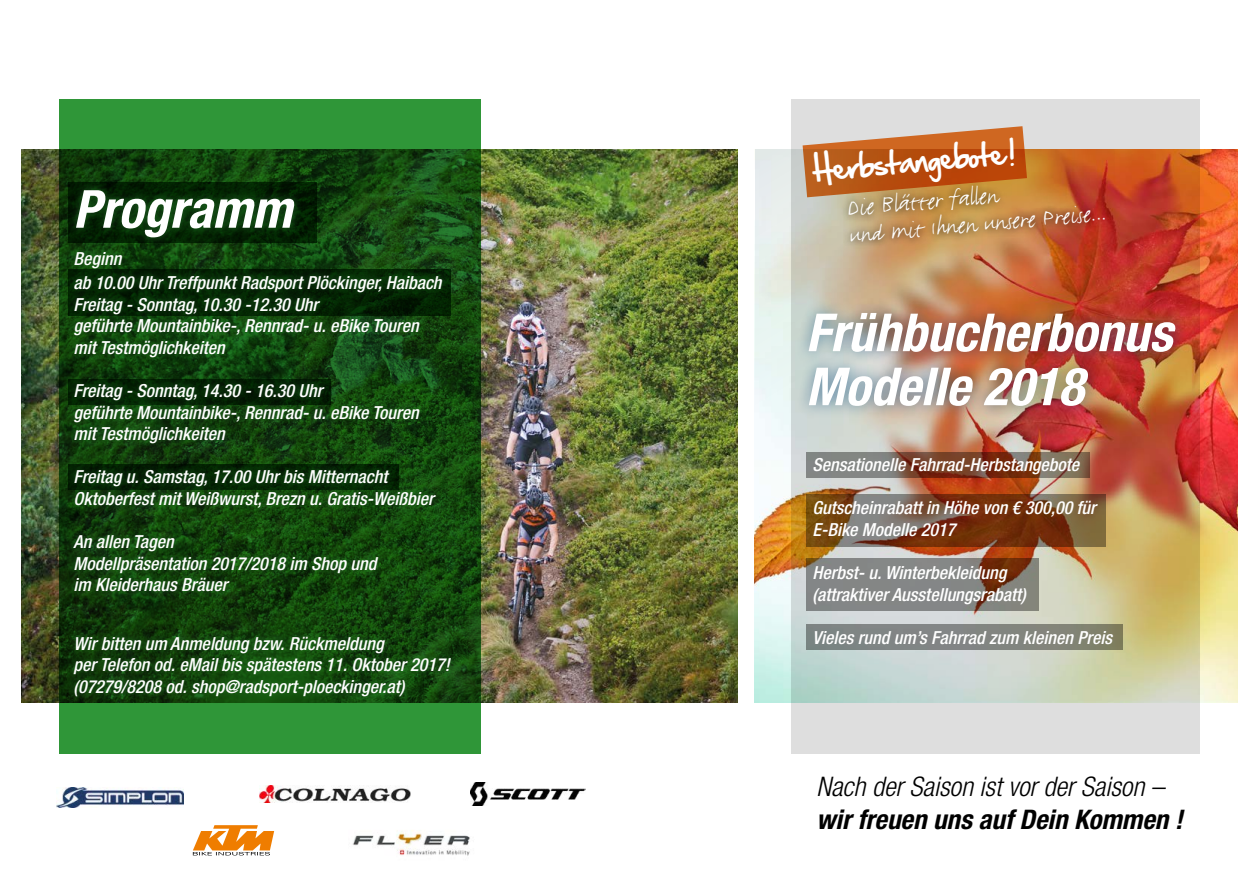
<style>
.page{position:relative;width:1259px;height:893px;background:#fff}
.page>*{position:absolute;margin:0;border:0;box-sizing:border-box;transform-origin:0 0}
.t1{font:italic 700 condensed 52.5px/54px "Helvetica Neue LT";color:#fff}
.t2{font:27px/27px "FF Justlefthand";color:#fff}
.t3{font:italic 300 condensed 27px "Helvetica Neue LT";color:#000}
.t4{font:italic 700 condensed 27px "Helvetica Neue LT";color:#000}
.t5{font:27px "Hand Of Sean";color:#fff}
.t6{font:italic 500 condensed 18px/21.6px "Helvetica Neue LT";color:#fff}
</style>
<div class="page">
<img style="left:755px;top:150px;width:482px;height:552px">
<svg style="left:755px;top:150px;width:36px;height:366px;fill:#e9f5f1"></svg>
<img style="left:791px;top:99px;width:408px;height:655px">
<img style="left:21px;top:150px;width:717px;height:553px">
<svg style="left:60px;top:99px;width:420px;height:655px;background:#227025"></svg>
<img style="left:57px;top:788px;width:127px;height:19px">
<svg style="left:193px;top:825px;width:81px;height:30px"></svg>
<img style="left:259px;top:785px;width:151px;height:17px">
<svg style="left:303px;top:182px;width:14px;height:60px"></svg>
<div style="left:68px;top:182px;width:235px;height:64px;background:#26772b;opacity:.75"></div>
<div style="left:65px;top:243px;width:393px;height:461px;background:#26772b;opacity:.75"></div>
<div style="left:795px;top:300px;width:394px;height:120px;background:#004177;opacity:.5"></div>
<svg style="left:806px;top:452px;width:284px;height:25px;background:#7b5c4c"></svg>
<svg style="left:806px;top:494px;width:300px;height:52px;background:#774c2d"></svg>
<svg style="left:806px;top:558px;width:233px;height:52px;background:#817b75"></svg>
<svg style="left:806px;top:624px;width:317px;height:25px;background:#80847e"></svg>
<div style="left:841px;top:178px;width:271px;height:71px;background:#000;opacity:.75"></div>
<svg style="left:802px;top:126px;width:225px;height:71px;background:#c27139"></svg>
<img style="left:471px;top:782px;width:115px;height:23px">
<img style="left:352px;top:830px;width:118px;height:26px">
<h1 class="t1" style="left:73px;top:181px;width:220px">Programm</h1>
<p class="t6" style="left:73px;top:246px;width:370px;line-height:24px">Beginn<br>ab 10.00 Uhr Treffpunkt Radsport Plöckinger, Haibach</p>
<p class="t6" style="left:73px;top:293px;width:347px">Freitag - Sonntag, 10.30 -12.30 Uhr<br>geführte Mountainbike-, Rennrad- u. eBike Touren mit Testmöglichkeiten</p>
<p class="t6" style="left:73px;top:380px;width:347px">Freitag - Sonntag, 14.30 - 16.30 Uhr<br>geführte Mountainbike-, Rennrad- u. eBike Touren mit Testmöglichkeiten</p>
<p class="t6" style="left:73px;top:466px;width:362px">Freitag u. Samstag, 17.00 Uhr bis Mitternacht<br>Oktoberfest mit Weißwurst, Brezn u. Gratis-Weißbier</p>
<p class="t6" style="left:73px;top:531px;width:304px">An allen Tagen<br>Modellpräsentation 2017/2018 im Shop und im Kleiderhaus Bräuer</p>
<p class="t6" style="left:73px;top:632px;width:378px">Wir bitten um Anmeldung bzw. Rückmeldung<br>per Telefon od. eMail bis spätestens 11. Oktober 2017! (07279/8208 od. shop@radsport-ploeckinger.at)</p>
<h2 class="t5" style="left:811px;top:146px;width:205px;rotate:-5deg">Herbstangebote !</h2>
<h2 class="t2" style="left:846px;top:195px;width:259px;rotate:-5deg">Die Blätter fallen<br>und mit Ihnen unsere Preise...</h2>
<h1 class="t1" style="left:806px;top:305px;width:368px">Frühbucherbonus<br>Modelle 2018</h1>
<p class="t6" style="left:812px;top:454px;width:268px">Sensationelle Fahrrad-Herbstangebote</p>
<p class="t6" style="left:812px;top:497px;width:285px">Gutscheinrabatt in Höhe von € 300,00 für<br>E-Bike Modelle 2017</p>
<p class="t6" style="left:812px;top:562px;width:215px">Herbst- u. Winterbekleidung (attraktiver Ausstellungsrabatt)</p>
<p class="t6" style="left:812px;top:627px;width:301px">Vieles rund um’s Fahrrad zum kleinen Preis</p>
<h2 class="t3" style="left:816px;top:771px;width:349px">Nach der Saison ist vor der Saison –</h2>
<h2 class="t4" style="left:816px;top:803px;width:368px">wir freuen uns auf Dein Kommen !</h2>
</div>
